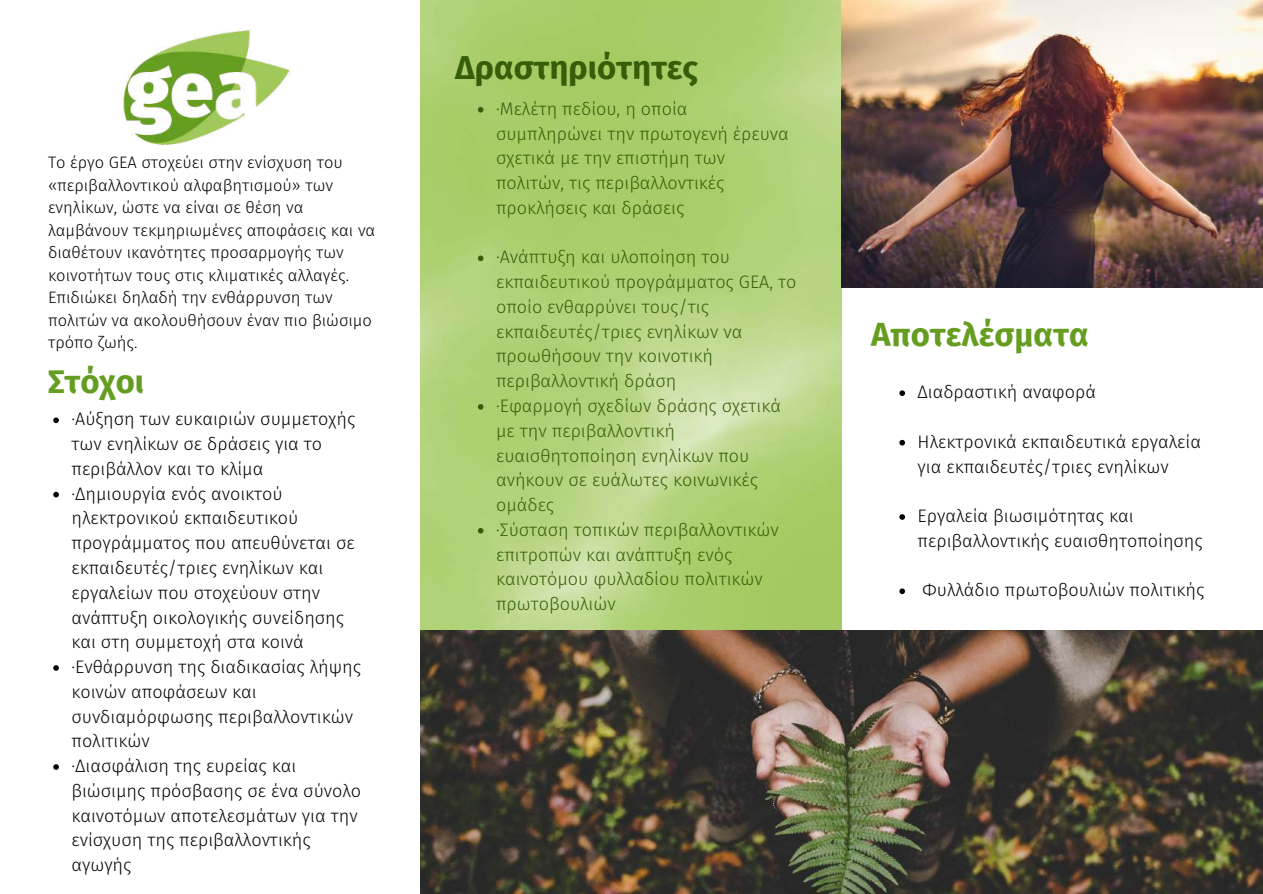
<style>
.page{position:relative;width:1263px;height:894px;background:#fff}
.page>*{position:absolute;margin:0;border:0;box-sizing:border-box;transform-origin:0 0}
.t1{font:700 32.85px "Fira Sans";color:#649d20}
.t2{font:700 32.85px "Fira Sans";color:#365e09}
.t3{font:300 18px/24.8px "Fira Sans";color:#000}
.t4{font:300 18px/24.8px "Fira Sans";color:#365e09}
.t5{font:300 16.5px/22.5px "Fira Sans";color:#000}
</style>
<div class="page">
<img style="left:421px;top:0;width:420px;height:630px">
<img style="left:842px;top:0;width:420px;height:287px">
<img style="left:421px;top:630px;width:842px;height:263px">
<img style="left:123px;top:30px;width:167px;height:115px">
<svg style="left:53px;top:417px;width:6px;height:6px"></svg>
<svg style="left:53px;top:491px;width:6px;height:6px"></svg>
<svg style="left:53px;top:665px;width:6px;height:5px"></svg>
<svg style="left:53px;top:764px;width:6px;height:5px"></svg>
<svg style="left:478px;top:107px;width:5px;height:5px"></svg>
<svg style="left:478px;top:255px;width:5px;height:6px"></svg>
<svg style="left:478px;top:404px;width:5px;height:5px"></svg>
<svg style="left:478px;top:527px;width:5px;height:6px"></svg>
<svg style="left:899px;top:390px;width:6px;height:6px"></svg>
<svg style="left:899px;top:440px;width:6px;height:5px"></svg>
<svg style="left:899px;top:514px;width:6px;height:5px"></svg>
<svg style="left:899px;top:588px;width:6px;height:6px"></svg>
<p class="t5" style="left:48px;top:151px;width:329px">Το έργο GEA στοχεύει στην ενίσχυση του «περιβαλλοντικού αλφαβητισμού» των ενηλίκων, ώστε να είναι σε θέση να λαμβάνουν τεκμηριωμένες αποφάσεις και να διαθέτουν ικανότητες προσαρμογής των κοινοτήτων τους στις κλιματικές αλλαγές.<br>Επιδιώκει δηλαδή την ενθάρρυνση των πολιτών να ακολουθήσουν έναν πιο βιώσιμο τρόπο ζωής.</p>
<h1 class="t1" style="left:48px;top:362px;width:98px">Στόχοι</h1>
<p class="t3" style="left:71px;top:407px;width:291px">·Αύξηση των ευκαιριών συμμετοχής των ενηλίκων σε δράσεις για το περιβάλλον και το κλίμα ·Δημιουργία ενός ανοικτού ηλεκτρονικού εκπαιδευτικού προγράμματος που απευθύνεται σε εκπαιδευτές/τριες ενηλίκων και εργαλείων που στοχεύουν στην ανάπτυξη οικολογικής συνείδησης και στη συμμετοχή στα κοινά ·Ενθάρρυνση της διαδικασίας λήψης κοινών αποφάσεων και συνδιαμόρφωσης περιβαλλοντικών πολιτικών<br>·Διασφάλιση της ευρείας και βιώσιμης πρόσβασης σε ένα σύνολο καινοτόμων αποτελεσμάτων για την ενίσχυση της περιβαλλοντικής αγωγής</p>
<h1 class="t2" style="left:455px;top:48px;width:245px">Δραστηριότητες</h1>
<p class="t4" style="left:496px;top:96px;width:294px">·Μελέτη πεδίου, η οποία συμπληρώνει την πρωτογενή έρευνα σχετικά με την επιστήμη των πολιτών, τις περιβαλλοντικές προκλήσεις και δράσεις</p>
<p class="t4" style="left:496px;top:245px;width:302px">·Ανάπτυξη και υλοποίηση του εκπαιδευτικού προγράμματος GEA, το οποίο ενθαρρύνει τους/τις εκπαιδευτές/τριες ενηλίκων να προωθήσουν την κοινοτική περιβαλλοντική δράση<br>·Εφαρμογή σχεδίων δράσης σχετικά με την περιβαλλοντική ευαισθητοποίηση ενηλίκων που ανήκουν σε ευάλωτες κοινωνικές ομάδες<br>·Σύσταση τοπικών περιβαλλοντικών επιτροπών και ανάπτυξη ενός καινοτόμου φυλλαδίου πολιτικών πρωτοβουλιών</p>
<h1 class="t1" style="left:871px;top:315px;width:219px">Αποτελέσματα</h1>
<p class="t3" style="left:918px;top:380px;width:180px">Διαδραστική αναφορά</p>
<p class="t3" style="left:918px;top:429px;width:285px">Ηλεκτρονικά εκπαιδευτικά εργαλεία για εκπαιδευτές/τριες ενηλίκων</p>
<p class="t3" style="left:918px;top:503px;width:287px">Εργαλεία βιωσιμότητας και περιβαλλοντικής ευαισθητοποίησης</p>
<p class="t3" style="left:923px;top:577px;width:283px">Φυλλάδιο πρωτοβουλιών πολιτικής</p>
</div>
